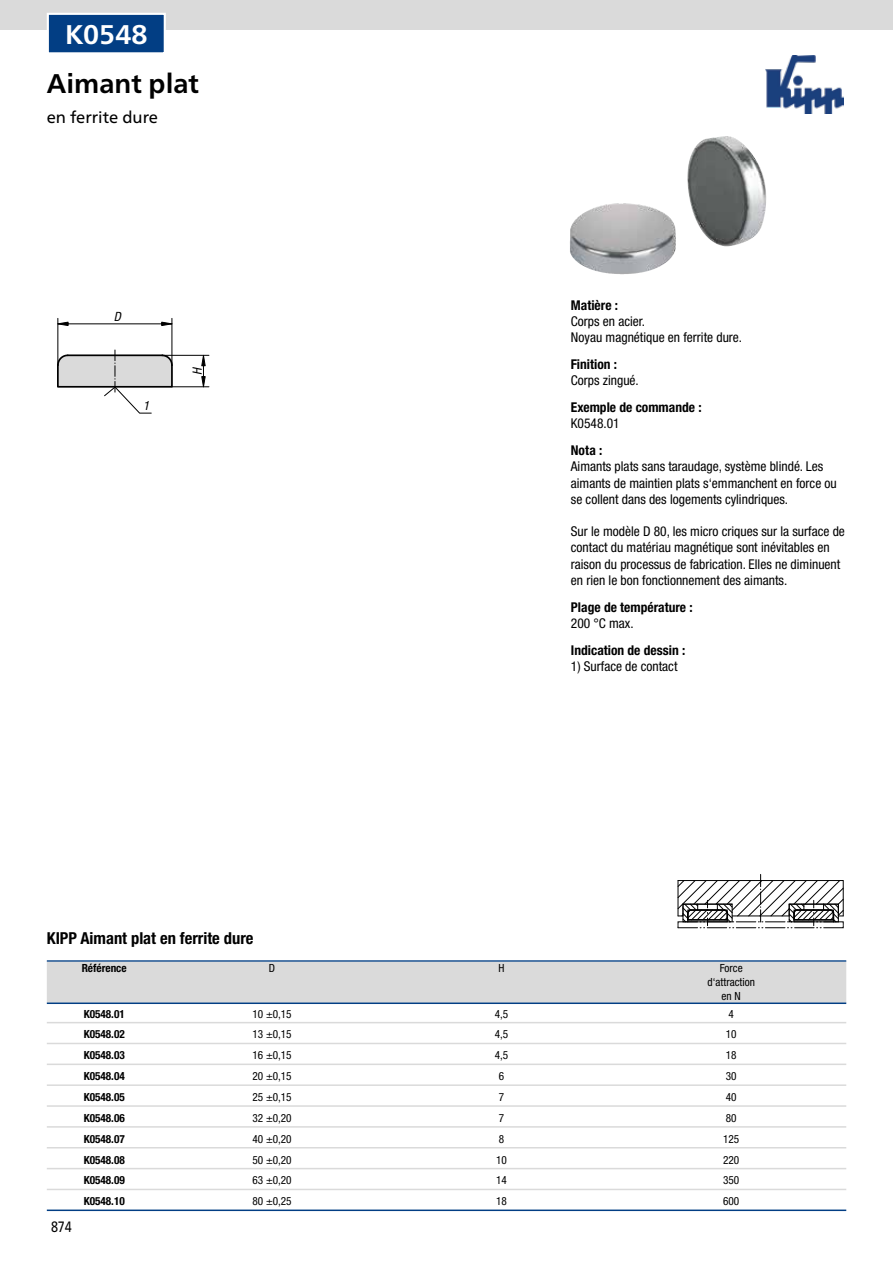
<style>
.page{position:relative;width:893px;height:1263px;background:#fff}
.page>*{position:absolute;margin:0;border:0;box-sizing:border-box;transform-origin:0 0}
.t1{font:700 27px "Frutiger Neue LTW1 G";color:#000}
.t2{font:700 27px "Frutiger Neue LTW1 G";color:#fff}
.t3{font:700 condensed 16.5px "Helvetica Neue LTW1 G";color:#000}
.t4{font:16.5px "Frutiger Neue LTW1 G";color:#000}
.t5{font:15px "Frutiger Neue LTW1 G";color:#000;scale:.81 1}
.t6{font:condensed 13.5px/16.2px "Helvetica Neue LTW1 G";color:#000}
.t7{font:700 condensed 13.5px "Helvetica Neue LTW1 G";color:#000}
.t8{font:italic condensed 12.75px "Helvetica Neue LTW1 G";color:#000}
.t9{font:condensed 11.25px/14px "Helvetica Neue LTW1 G";color:#000;text-align:center}
.t10{font:700 condensed 11.25px "Helvetica Neue LTW1 G";color:#000}
</style>
<div class="page">
<div style="left:0;top:0;width:893px;height:30px;background:#dadada"></div>
<img style="left:765px;top:55px;width:79px;height:58px">
<img style="left:687px;top:136px;width:38px;height:96px">
<hr style="left:57px;top:318px;width:1px;height:47px;background:#000">
<hr style="left:171px;top:318px;width:1px;height:47px;background:#000">
<hr style="left:172px;top:386px;width:37px;height:1px;background:#000">
<hr style="left:162px;top:355px;width:47px;height:1px;background:#000">
<hr style="left:58px;top:323px;width:114px;height:1px;background:#000">
<hr style="left:203px;top:355px;width:1px;height:32px;background:#000">
<svg style="left:161px;top:321px;width:12px;height:6px"></svg>
<svg style="left:57px;top:321px;width:12px;height:6px"></svg>
<svg style="left:201px;top:354px;width:5px;height:13px"></svg>
<svg style="left:201px;top:376px;width:5px;height:12px"></svg>
<svg style="left:57px;top:350px;width:117px;height:64px"></svg>
<svg style="left:677px;top:874px;width:167px;height:54px"></svg>
<div style="left:48px;top:14px;width:117px;height:39px;background:#023e84"></div>
<div style="left:47px;top:13px;width:119px;height:41px;border:2px solid #fff"></div>
<hr style="left:47px;top:960px;width:799px;height:2px;background:#023e84">
<div style="left:47px;top:962px;width:799px;height:41px;background:#dadada"></div>
<hr style="left:47px;top:1002px;width:799px;height:2px;background:#023e84">
<hr style="left:47px;top:1022px;width:799px;height:1px;background:#dadada">
<hr style="left:47px;top:1043px;width:799px;height:1px;background:#dadada">
<hr style="left:47px;top:1063px;width:799px;height:2px;background:#dadada">
<hr style="left:47px;top:1084px;width:799px;height:2px;background:#dadada">
<hr style="left:47px;top:1105px;width:799px;height:2px;background:#dadada">
<hr style="left:47px;top:1126px;width:799px;height:2px;background:#dadada">
<hr style="left:47px;top:1147px;width:799px;height:1px;background:#dadada">
<hr style="left:47px;top:1168px;width:799px;height:1px;background:#dadada">
<hr style="left:47px;top:1189px;width:799px;height:1px;background:#dadada">
<hr style="left:47px;top:1209px;width:799px;height:2px;background:#023e84">
<h1 class="t2" style="left:65px;top:18px;width:84px">K0548</h1>
<h1 class="t1" style="left:47px;top:67px;width:154px">Aimant plat</h1>
<p class="t4" style="left:47px;top:105px;width:113px">en ferrite dure</p>
<p class="t8" style="left:114px;top:309px;width:9px">D</p>
<p class="t8" style="left:143px;top:398px;width:8px">1</p>
<p class="t8" style="left:190px;top:375px;width:9px;rotate:-90deg">H</p>
<p class="t7" style="left:571px;top:297px;width:49px">Matière :</p>
<p class="t6" style="left:571px;top:313px;width:173px">Corps en acier.<br>Noyau magnétique en ferrite dure.</p>
<p class="t7" style="left:571px;top:356px;width:48px">Finition :</p>
<p class="t6" style="left:571px;top:372px;width:69px">Corps zingué.</p>
<p class="t7" style="left:571px;top:399px;width:132px">Exemple de commande :</p>
<p class="t6" style="left:571px;top:415px;width:50px">K0548.01</p>
<p class="t7" style="left:571px;top:442px;width:33px">Nota :</p>
<p class="t6" style="left:571px;top:458px;width:267px">Aimants plats sans taraudage, système blindé. Les aimants de maintien plats s‘emmanchent en force ou se collent dans des logements cylindriques.</p>
<p class="t6" style="left:571px;top:523px;width:276px">Sur le modèle D 80, les micro criques sur la surface de contact du matériau magnétique sont inévitables en raison du processus de fabrication. Elles ne diminuent en rien le bon fonctionnement des aimants.</p>
<p class="t7" style="left:571px;top:599px;width:123px">Plage de température :</p>
<p class="t6" style="left:571px;top:615px;width:64px">200 °C max.</p>
<p class="t7" style="left:571px;top:642px;width:116px">Indication de dessin :</p>
<p class="t6" style="left:571px;top:658px;width:108px">1) Surface de contact</p>
<p class="t3" style="left:47px;top:928px;width:208px">KIPP Aimant plat en ferrite dure</p>
<p class="t10" style="left:82px;top:961px;width:47px">Référence</p>
<p class="t9" style="left:269px;top:961px;width:8px">D</p>
<p class="t9" style="left:498px;top:961px;width:8px">H</p>
<p class="t9" style="left:707px;top:961px;width:49px">Force d‘attraction en N</p>
<p class="t10" style="left:84px;top:1007px;width:43px">K0548.01</p>
<p class="t9" style="left:252px;top:1007px;width:41px">10 ±0,15</p>
<p class="t9" style="left:495px;top:1007px;width:15px">4,5</p>
<p class="t9" style="left:728px;top:1007px;width:7px">4</p>
<p class="t10" style="left:84px;top:1028px;width:43px">K0548.02</p>
<p class="t9" style="left:252px;top:1027px;width:41px">13 ±0,15</p>
<p class="t9" style="left:495px;top:1027px;width:15px">4,5</p>
<p class="t9" style="left:726px;top:1027px;width:12px">10</p>
<p class="t10" style="left:84px;top:1048px;width:43px">K0548.03</p>
<p class="t9" style="left:252px;top:1048px;width:41px">16 ±0,15</p>
<p class="t9" style="left:495px;top:1048px;width:15px">4,5</p>
<p class="t9" style="left:726px;top:1048px;width:12px">18</p>
<p class="t10" style="left:84px;top:1069px;width:43px">K0548.04</p>
<p class="t9" style="left:252px;top:1069px;width:41px">20 ±0,15</p>
<p class="t9" style="left:499px;top:1069px;width:7px">6</p>
<p class="t9" style="left:726px;top:1069px;width:12px">30</p>
<p class="t10" style="left:84px;top:1090px;width:43px">K0548.05</p>
<p class="t9" style="left:252px;top:1090px;width:41px">25 ±0,15</p>
<p class="t9" style="left:499px;top:1090px;width:7px">7</p>
<p class="t9" style="left:726px;top:1090px;width:12px">40</p>
<p class="t10" style="left:84px;top:1111px;width:43px">K0548.06</p>
<p class="t9" style="left:252px;top:1111px;width:41px">32 ±0,20</p>
<p class="t9" style="left:499px;top:1111px;width:7px">7</p>
<p class="t9" style="left:726px;top:1111px;width:12px">80</p>
<p class="t10" style="left:84px;top:1132px;width:43px">K0548.07</p>
<p class="t9" style="left:252px;top:1132px;width:41px">40 ±0,20</p>
<p class="t9" style="left:499px;top:1132px;width:7px">8</p>
<p class="t9" style="left:723px;top:1132px;width:18px">125</p>
<p class="t10" style="left:84px;top:1153px;width:43px">K0548.08</p>
<p class="t9" style="left:252px;top:1153px;width:41px">50 ±0,20</p>
<p class="t9" style="left:496px;top:1153px;width:12px">10</p>
<p class="t9" style="left:723px;top:1153px;width:18px">220</p>
<p class="t10" style="left:84px;top:1174px;width:43px">K0548.09</p>
<p class="t9" style="left:252px;top:1173px;width:41px">63 ±0,20</p>
<p class="t9" style="left:496px;top:1173px;width:12px">14</p>
<p class="t9" style="left:723px;top:1173px;width:18px">350</p>
<p class="t10" style="left:84px;top:1194px;width:43px">K0548.10</p>
<p class="t9" style="left:252px;top:1194px;width:41px">80 ±0,25</p>
<p class="t9" style="left:496px;top:1194px;width:12px">18</p>
<p class="t9" style="left:723px;top:1194px;width:18px">600</p>
<p class="t5" style="left:51px;top:1215px;width:27px">874</p>
</div>
